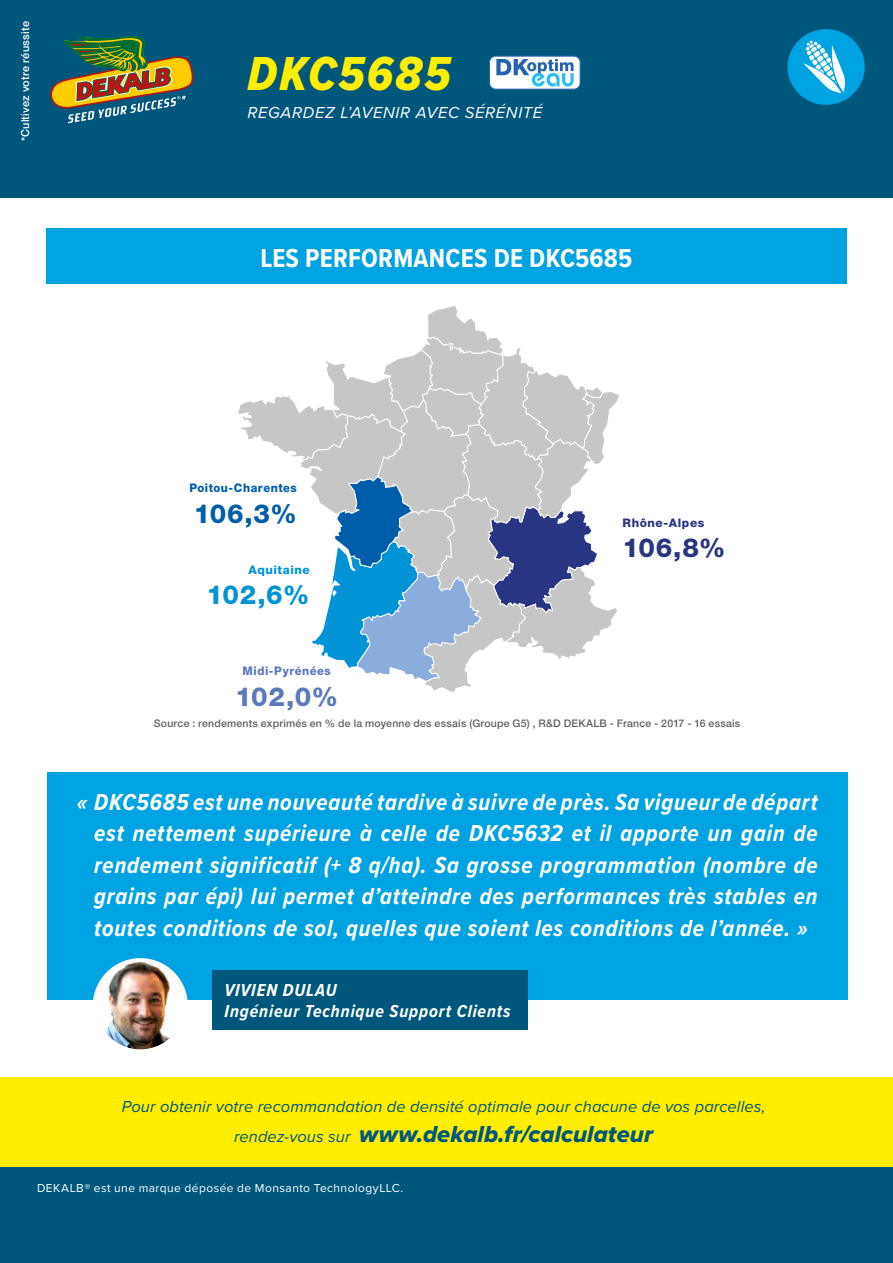
<style>
.page{position:relative;width:893px;height:1263px;background:#fff}
.page>*{position:absolute;margin:0;border:0;box-sizing:border-box;transform-origin:0 0}
.t1{font:49.5px "Proxima Nova Cond Extrabld It";letter-spacing:.055em;color:#fe0}
.t2{font:700 27px "Proxima Nova Cond";letter-spacing:.01em;color:#fff}
.t3{font:800 26.25px "Helvetica Neue LT Pro";color:#005da9}
.t4{font:800 26.25px "Helvetica Neue LT Pro";color:#5c79bb}
.t5{font:800 26.25px "Helvetica Neue LT Pro";color:#0093d6}
.t6{font:800 26.25px "Helvetica Neue LT Pro";color:#283583}
.t7{font:italic 700 24px/31.5px "Proxima Nova Cond";letter-spacing:.035em;color:#fff;text-align:justify}
.t8{font:24px "Proxima Nova Extrabld It";letter-spacing:.005em;color:#00577c}
.t9{font:italic 700 18px/21.6px "Proxima Nova Cond";letter-spacing:.05em;color:#fff}
.t10{font:italic 16.5px "Proxima Nova";letter-spacing:.005em;color:#00577c}
.t11{font:italic 16.5px "Proxima Nova";letter-spacing:.04em;color:#fff}
.t12{font:12px "Proxima Nova";letter-spacing:.035em;color:#fff}
.t13{font:800 11.85px "Helvetica Neue LT Pro";letter-spacing:.045em;color:#005da9;scale:.95 1}
.t14{font:800 11.85px "Helvetica Neue LT Pro";letter-spacing:.05em;color:#5c79bb;scale:.95 1}
.t15{font:800 11.85px "Helvetica Neue LT Pro";letter-spacing:.05em;color:#283583}
.t16{font:800 11.85px "Helvetica Neue LT Pro";letter-spacing:.045em;color:#0093d6}
.t17{font:500 10.95px "Helvetica Neue LT Pro";letter-spacing:.015em;color:#fff}
.t18{font:500 10.5px "Helvetica Neue LT Pro";letter-spacing:.02em;color:#616160}
.s1{font-family:"Proxima Nova";font-style:italic;font-size:16.5px}
</style>
<div class="page">
<div style="left:0;top:0;width:893px;height:197px;background:#00577c"></div>
<div style="left:787px;top:29px;width:78px;height:76px;background:#00a3e2;border-radius:50%"></div>
<svg style="left:803px;top:41px;width:42px;height:52px"></svg>
<svg style="left:50px;top:36px;width:143px;height:87px"></svg>
<div style="left:489px;top:56px;width:91px;height:33px;background:#fff;border-radius:6px"></div>
<div style="left:489px;top:56px;width:91px;height:34px;border:1px solid #2565af;border-radius:6px"></div>
<svg style="left:496px;top:59px;width:78px;height:28px"></svg>
<div style="left:0;top:1167px;width:893px;height:96px;background:#00577c"></div>
<div style="left:0;top:1077px;width:893px;height:90px;background:#fe0"></div>
<div style="left:47px;top:772px;width:800px;height:227px;background:#00a3e2"></div>
<div style="left:212px;top:970px;width:316px;height:59px;background:#00577c"></div>
<img style="left:96px;top:961px;width:87px;height:88px">
<div style="left:93px;top:958px;width:95px;height:95px;border:3px solid #fff;border-radius:50%"></div>
<svg style="left:238px;top:306px;width:381px;height:386px"></svg>
<div style="left:46px;top:228px;width:800px;height:56px;background:#00a3e2"></div>
<p class="t17" style="left:19px;top:141px;width:122px;rotate:-90deg">*Cultivez votre réussite</p>
<h1 class="t1" style="left:247px;top:37px;width:205px">DKC5685</h1>
<p class="t11" style="left:247px;top:100px;width:296px">REGARDEZ L’AVENIR AVEC SÉRÉNITÉ</p>
<p class="t2" style="left:260px;top:238px;width:374px">LES PERFORMANCES DE DKC5685</p>
<p class="t13" style="left:189px;top:481px;width:115px">Poitou-Charentes</p>
<p class="t3" style="left:194px;top:498px;width:105px">106,3%</p>
<p class="t16" style="left:249px;top:562px;width:63px">Aquitaine</p>
<p class="t5" style="left:207px;top:579px;width:105px">102,6%</p>
<p class="t14" style="left:243px;top:664px;width:94px">Midi-Pyrénées</p>
<p class="t4" style="left:235px;top:680px;width:104px">102,0%</p>
<p class="t15" style="left:622px;top:516px;width:83px">Rhône-Alpes</p>
<p class="t6" style="left:622px;top:532px;width:105px">106,8%</p>
<p class="t18" style="left:154px;top:717px;width:588px">Source : rendements exprimés en % de la moyenne des essais (Groupe G5) , R&amp;D DEKALB - France - 2017 - 16 essais</p>
<p class="t7" style="left:94px;top:785px;width:725px;text-indent:-18px">« DKC5685 est une nouveauté tardive à suivre de près. Sa vigueur de départ est nettement supérieure à celle de DKC5632 et il apporte un gain de rendement significatif (+ 8 q/ha). Sa grosse programmation (nombre de grains par épi) lui permet d’atteindre des performances très stables en toutes conditions de sol, quelles que soient les conditions de l’année. »</p>
<p class="t9" style="left:225px;top:979px;width:288px">VIVIEN DULAU<br>Ingénieur Technique Support Clients</p>
<p class="t10" style="left:122px;top:1094px;width:645px">Pour obtenir votre recommandation de densité optimale pour chacune de vos parcelles,</p>
<p class="t8" style="left:234px;top:1116px;width:421px"><span class="s1">rendez-vous sur</span> www.dekalb.fr/calculateur</p>
<p class="t12" style="left:37px;top:1179px;width:368px">DEKALB® est une marque déposée de Monsanto TechnologyLLC.</p>
</div>
